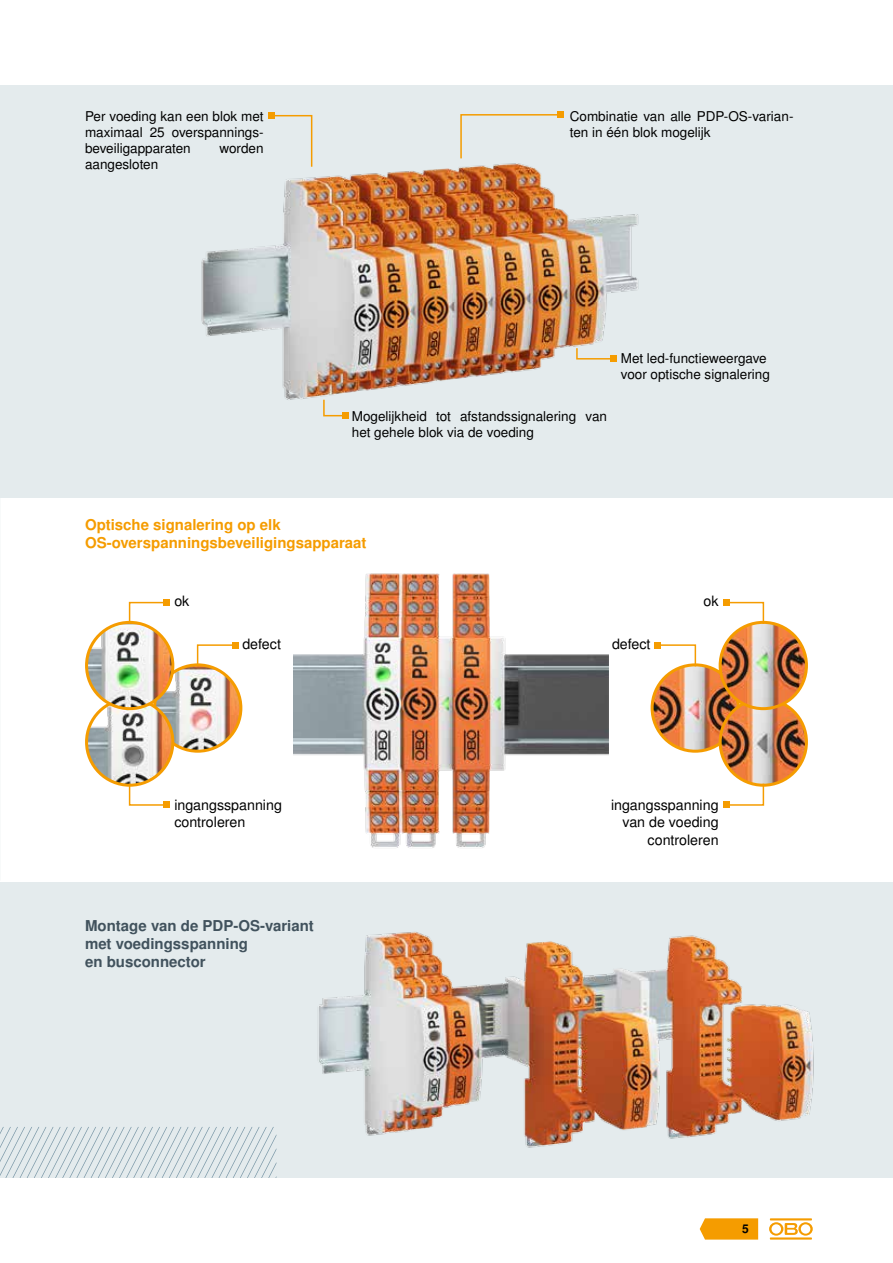
<style>
.page{position:relative;width:893px;height:1263px;background:#fff}
.page>*{position:absolute;margin:0;border:0;box-sizing:border-box;transform-origin:0 0}
.t1{font:700 15px/18px "Nimbus San LOT";color:#f59c00}
.t2{font:700 15px/18px "Nimbus San LOT";color:#41525d}
.t3{font:14.25px/17.1px "Nimbus San LOT";color:#000}
.t4{font:13.5px/16.2px "Nimbus San LOT";color:#000}
.t5{font:700 12px "Nimbus San LOT";color:#000}
</style>
<div class="page">
<div style="left:0;top:85px;width:893px;height:412px;background:#e4ebed"></div>
<div style="left:0;top:882px;width:893px;height:296px;background:#e4ebed"></div>
<img style="left:170px;top:111px;width:493px;height:387px">
<img style="left:293px;top:573px;width:315px;height:192px">
<img style="left:158px;top:665px;width:83px;height:86px">
<div style="left:153px;top:663px;width:89px;height:90px;border:3px solid #f59c00;border-radius:50%"></div>
<img style="left:652px;top:665px;width:86px;height:86px;border-radius:43px">
<div style="left:651px;top:663px;width:89px;height:90px;border:3px solid #f59c00;border-radius:50%"></div>
<img style="left:88px;top:699px;width:85px;height:86px">
<div style="left:85px;top:697px;width:89px;height:90px;border:3px solid #f59c00;border-radius:50%"></div>
<img style="left:720px;top:699px;width:86px;height:86px;border-radius:43px">
<div style="left:719px;top:697px;width:89px;height:90px;border:3px solid #f59c00;border-radius:50%"></div>
<img style="left:87px;top:622px;width:86px;height:87px;border-radius:43px">
<div style="left:85px;top:621px;width:89px;height:89px;border:3px solid #f59c00;border-radius:50%"></div>
<img style="left:720px;top:622px;width:86px;height:87px;border-radius:43px">
<div style="left:719px;top:621px;width:89px;height:89px;border:3px solid #f59c00;border-radius:50%"></div>
<svg style="left:128px;top:600px;width:42px;height:25px"></svg>
<svg style="left:723px;top:600px;width:42px;height:25px"></svg>
<svg style="left:128px;top:782px;width:42px;height:26px"></svg>
<svg style="left:196px;top:642px;width:43px;height:26px"></svg>
<svg style="left:654px;top:642px;width:43px;height:26px"></svg>
<img style="left:319px;top:765px;width:495px;height:475px">
<svg style="left:322px;top:398px;width:26px;height:21px"></svg>
<svg style="left:575px;top:347px;width:41px;height:15px"></svg>
<svg style="left:460px;top:112px;width:103px;height:48px"></svg>
<svg style="left:269px;top:113px;width:44px;height:55px"></svg>
<svg style="left:0;top:1127px;width:277px;height:51px"></svg>
<p class="t4" style="left:85px;top:108px;width:180px;text-align:justify">Per voeding kan een blok met maximaal 25 overspannings&shy;beveiligapparaten</p>
<p class="t4" style="left:220px;top:141px;width:46px">worden</p>
<p class="t4" style="left:85px;top:157px;width:75px">aangesloten</p>
<p class="t4" style="left:570px;top:108px;width:225px">Combinatie van alle PDP-OS-varian&shy;ten in één blok mogelijk</p>
<p class="t4" style="left:352px;top:408px;width:257px">Mogelijkheid tot afstandssignalering van het gehele blok via de voeding</p>
<p class="t4" style="left:621px;top:351px;width:151px">Met led-functieweergave voor optische signalering</p>
<p class="t1" style="left:85px;top:516px;width:283px">Optische signalering op elk<br>OS-overspanningsbeveiligingsapparaat</p>
<p class="t3" style="left:174px;top:593px;width:17px">ok</p>
<p class="t3" style="left:704px;top:593px;width:17px">ok</p>
<p class="t3" style="left:242px;top:635px;width:40px">defect</p>
<p class="t3" style="left:612px;top:635px;width:40px">defect</p>
<p class="t3" style="left:174px;top:797px;width:109px">ingangsspanning controleren</p>
<p class="t3" style="left:611px;top:797px;width:109px;text-align:right">ingangsspanning van de voeding controleren</p>
<p class="t2" style="left:85px;top:917px;width:230px">Montage van de PDP-OS-variant met voedingsspanning<br>en busconnector</p>
<p class="t5" style="left:742px;top:1222px;width:8px">5</p>
</div>
